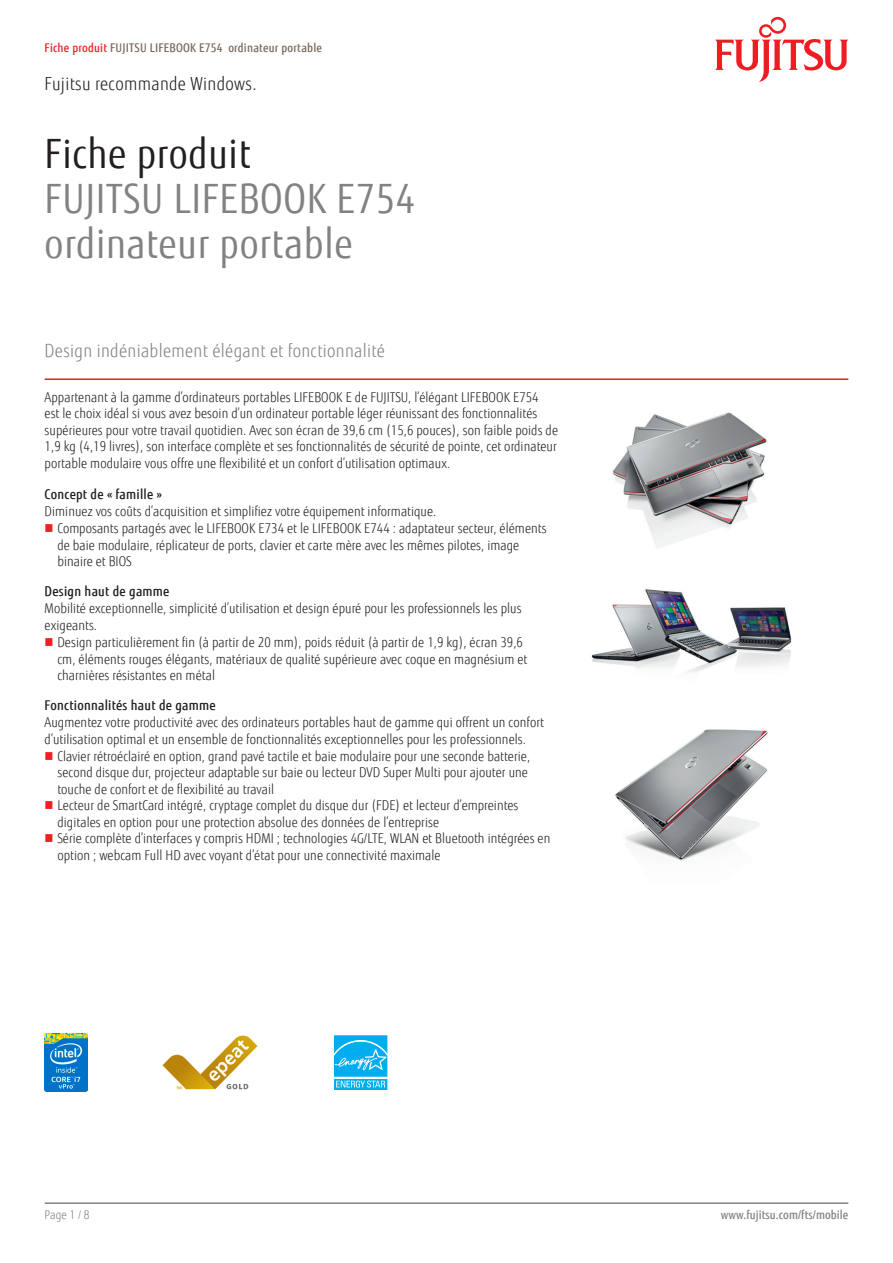
<style>
.page{position:relative;width:893px;height:1263px;background:#fff}
.page>*{position:absolute;margin:0;border:0;box-sizing:border-box;transform-origin:0 0}
.Product_Title_Name{font:40.5px "Fujitsu Sans";letter-spacing:.02em;color:#818381;scale:.9 1}
.Document_Title{font:40.5px "Fujitsu Sans";letter-spacing:.02em;color:#231f20;scale:.9 1}
.Product_Subtitle{font:300 18px "Fujitsu Sans";letter-spacing:.02em;color:#818381;scale:.9 1}
.RunningHeader_2{font:300 18px "Fujitsu Sans";letter-spacing:.02em;color:#231f20;scale:.9 1}
.BoMBody1stpage{font:300 13.5px/16.5px "Fujitsu Sans";letter-spacing:.005em;color:#231f20;scale:.9 1}
.BoMBody9pt{font:300 13.5px/16.5px "Fujitsu Sans";letter-spacing:.005em;color:#231f20;scale:.9 1}
.FeatureIntro{font:500 13.5px "Fujitsu Sans";letter-spacing:.02em;color:#231f20;scale:.9 1}
.RunningHeader{font:500 12px "Fujitsu Sans";letter-spacing:.02em;color:#78695d;scale:.9 1}
.RunningFooter_R{font:500 12px "Fujitsu Sans";letter-spacing:.005em;color:#818381;scale:.9 1}
.RunningFooter_L{font:300 12px "Fujitsu Sans";color:#818381;scale:.9 1}
.s1{color:#eb2223}
</style>
<div class="page">
<hr style="left:45px;top:1202px;width:803px;height:2px;background:#818381">
<hr style="left:45px;top:378px;width:803px;height:2px;background:#ee1d23">
<svg style="left:715px;top:17px;width:133px;height:65px"></svg>
<img style="left:612px;top:412px;width:155px;height:136px">
<img style="left:591px;top:589px;width:201px;height:84px">
<img style="left:615px;top:729px;width:153px;height:132px">
<img style="left:45px;top:1034px;width:43px;height:57px">
<img style="left:162px;top:1035px;width:96px;height:55px">
<svg style="left:333px;top:1035px;width:55px;height:55px;background:#35bef2"></svg>
<p class="RunningHeader" style="left:45px;top:40px;width:310px"><span class="s1">Fiche produit</span> FUJITSU LIFEBOOK E754 ordinateur portable</p>
<p class="RunningHeader_2" style="left:45px;top:73px;width:237px">Fujitsu recommande Windows.</p>
<p class="Document_Title" style="left:45px;top:130px;width:230px">Fiche produit</p>
<p class="Product_Title_Name" style="left:45px;top:175px;width:413px">FUJITSU LIFEBOOK E754</p>
<p class="Product_Title_Name" style="left:45px;top:220px;width:344px">ordinateur portable</p>
<p class="Product_Subtitle" style="left:45px;top:340px;width:379px">Design indéniablement élégant et fonctionnalité</p>
<p class="BoMBody1stpage" style="left:45px;top:389px;width:572px">Appartenant à la gamme d’ordinateurs portables LIFEBOOK E de FUJITSU, l’élégant LIFEBOOK E754<br>est le choix idéal si vous avez besoin d’un ordinateur portable léger réunissant des fonctionnalités supérieures pour votre travail quotidien. Avec son écran de 39,6 cm (15,6 pouces), son faible poids de 1,9 kg (4,19 livres), son interface complète et ses fonctionnalités de sécurité de pointe, cet ordinateur portable modulaire vous offre une flexibilité et un confort d’utilisation optimaux.</p>
<p class="FeatureIntro" style="left:45px;top:486px;width:132px">Concept de « famille »</p>
<p class="BoMBody9pt" style="left:45px;top:503px;width:437px">Diminuez vos coûts d’acquisition et simplifiez votre équipement informatique.</p>
<p class="BoMBody1stpage" style="left:57px;top:521px;width:545px">Composants partagés avec le LIFEBOOK E734 et le LIFEBOOK E744 : adaptateur secteur, éléments de baie modulaire, réplicateur de ports, clavier et carte mère avec les mêmes pilotes, image binaire et BIOS</p>
<p class="FeatureIntro" style="left:45px;top:583px;width:140px">Design haut de gamme</p>
<p class="BoMBody9pt" style="left:45px;top:600px;width:531px">Mobilité exceptionnelle, simplicité d’utilisation et design épuré pour les professionnels les plus exigeants.</p>
<p class="BoMBody1stpage" style="left:57px;top:634px;width:524px">Design particulièrement fin (à partir de 20 mm), poids réduit (à partir de 1,9 kg), écran 39,6 cm, éléments rouges élégants, matériaux de qualité supérieure avec coque en magnésium et charnières résistantes en métal</p>
<p class="FeatureIntro" style="left:45px;top:697px;width:192px">Fonctionnalités haut de gamme</p>
<p class="BoMBody9pt" style="left:45px;top:714px;width:556px">Augmentez votre productivité avec des ordinateurs portables haut de gamme qui offrent un confort d’utilisation optimal et un ensemble de fonctionnalités exceptionnelles pour les professionnels.</p>
<p class="BoMBody1stpage" style="left:57px;top:748px;width:527px">Clavier rétroéclairé en option, grand pavé tactile et baie modulaire pour une seconde batterie, second disque dur, projecteur adaptable sur baie ou lecteur DVD Super Multi pour ajouter une touche de confort et de flexibilité au travail</p>
<p class="BoMBody1stpage" style="left:57px;top:797px;width:514px">Lecteur de SmartCard intégré, cryptage complet du disque dur (FDE) et lecteur d’empreintes digitales en option pour une protection absolue des données de l’entreprise</p>
<p class="BoMBody1stpage" style="left:57px;top:830px;width:549px">Série complète d’interfaces y compris HDMI ; technologies 4G/LTE, WLAN et Bluetooth intégrées en option ; webcam Full HD avec voyant d’état pour une connectivité maximale</p>
<p class="RunningFooter_L" style="left:45px;top:1208px;width:51px">Page 1 / 8</p>
<p class="RunningFooter_R" style="left:721px;top:1208px;width:143px">www.fujitsu.com/fts/mobile</p>
</div>
